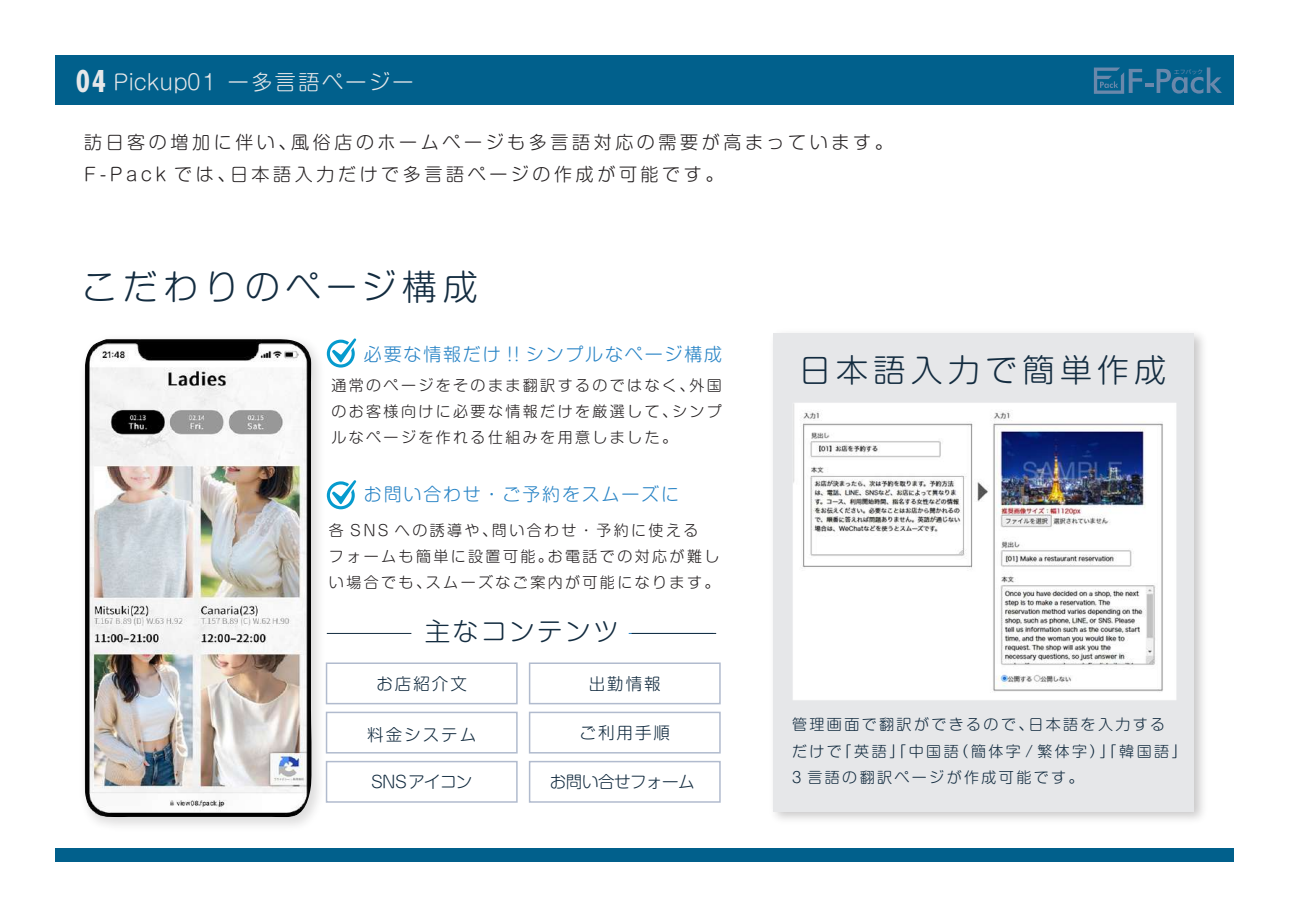
<style>
.page{position:relative;width:1289px;height:919px;background:#fff}
.page>*{position:absolute;margin:0;border:0;box-sizing:border-box;transform-origin:0 0}
.t1{font:300 34.8px "Shin M Go Pro";letter-spacing:.17em;color:#132c40}
.t2{font:300 31.8px "Shin M Go Pro";letter-spacing:.17em;color:#132c40}
.t3{font:300 25.5px "Shin M Go Pro";letter-spacing:.1em;color:#132c40}
.t4{font:300 21px "Shin M Go Pro";letter-spacing:.12em;color:#e6e7e9}
.t5{font:300 18px/31.5px "Shin M Go Pro";letter-spacing:.2em;color:#231f20}
.t6{font:300 18px "Shin M Go Pro";letter-spacing:.1em;color:#2783c5}
.t7{font:300 16.5px "Shin M Go Pro";letter-spacing:.12em;color:#132c40}
.t8{font:300 16.5px "Shin M Go Pro";letter-spacing:-.03em;color:#132c40}
.t9{font:300 16.5px "Shin M Go Pro";letter-spacing:-.04em;color:#132c40}
.t10{font:300 15px/26.2px "Shin M Go Pro";letter-spacing:.16em;color:#231f20;text-align:justify}
.t11{font:300 15px/26.2px "Shin M Go Pro";letter-spacing:.16em;color:#132c40}
.t12{font:100 6px "Noto Sans JP";letter-spacing:-.01em;color:#6a88ab}
.s1{font-family:"Futura PT Cond";font-weight:700;font-size:33px}
</style>
<div class="page">
<div style="left:55px;top:55px;width:1178px;height:50px;background:#01608c"></div>
<div style="left:55px;top:847px;width:1178px;height:14px;background:#01608c"></div>
<svg style="left:1093px;top:67px;width:128px;height:27px"></svg>
<img style="left:81px;top:339px;width:238px;height:479px">
<svg style="left:327px;top:338px;width:29px;height:29px"></svg>
<svg style="left:327px;top:480px;width:29px;height:29px"></svg>
<div style="left:773px;top:333px;width:421px;height:478px;background:#e6e7e9"></div>
<img style="left:793px;top:403px;width:383px;height:297px">
<div style="left:326px;top:662px;width:191px;height:42px;border:2px solid #b1bbce"></div>
<div style="left:529px;top:662px;width:191px;height:42px;border:2px solid #b1bbce"></div>
<div style="left:326px;top:711px;width:191px;height:42px;border:2px solid #b1bbce"></div>
<div style="left:529px;top:711px;width:191px;height:42px;border:2px solid #b1bbce"></div>
<div style="left:326px;top:760px;width:191px;height:42px;border:2px solid #b1bbce"></div>
<div style="left:529px;top:760px;width:191px;height:42px;border:2px solid #b1bbce"></div>
<hr style="left:327px;top:633px;width:84px;height:1px;background:#132c40">
<hr style="left:628px;top:633px;width:85px;height:1px;background:#2783c5">
<hr style="left:631px;top:633px;width:85px;height:1px;background:#132c40">
<h3 class="t4" style="left:76px;top:65px;width:339px"><span class="s1">04</span> Pickup01 ー多言語ページー</h3>
<p class="t5" style="left:84px;top:125px;width:810px">訪日客の増加に伴い、風俗店のホームページも多言語対応の需要が高まっています。<br>F-Pack では、日本語入力だけで多言語ページの作成が可能です。</p>
<p class="t12" style="left:1173px;top:68px;width:31px">エフパック</p>
<h1 class="t1" style="left:82px;top:258px;width:397px">こだわりのページ構成</h1>
<p class="t6" style="left:364px;top:340px;width:360px">必要な情報だけ !! シンプルなページ構成</p>
<p class="t10" style="left:331px;top:370px;width:392px">通常のページをそのまま翻訳するのではなく、外国のお客様向けに必要な情報だけを厳選して、シンプルなページを作れる仕組みを用意しました。</p>
<p class="t6" style="left:364px;top:479px;width:317px">お問い合わせ・ご予約をスムーズに</p>
<p class="t10" style="left:329px;top:515px;width:392px;text-align:left">各 SNS への誘導や、問い合わせ・予約に使える<br>フォームも簡単に設置可能。お電話での対応が難しい場合でも、スムーズなご案内が可能になります。</p>
<h2 class="t2" style="left:799px;top:344px;width:369px">日本語入力で簡単作成</h2>
<h3 class="t3" style="left:425px;top:610px;width:195px">主なコンテンツ</h3>
<p class="t7" style="left:376px;top:670px;width:92px">お店紹介文</p>
<p class="t7" style="left:588px;top:670px;width:73px">出勤情報</p>
<p class="t7" style="left:367px;top:721px;width:110px">料金システム</p>
<p class="t7" style="left:579px;top:719px;width:92px">ご利用手順</p>
<p class="t9" style="left:371px;top:768px;width:103px">SNSアイコン</p>
<p class="t8" style="left:550px;top:768px;width:146px">お問い合せフォーム</p>
<p class="t11" style="left:792px;top:709px;width:396px">管理画面で翻訳ができるので、日本語を入力する<br>だけで「英語」「中国語（簡体字 / 繁体字）」「韓国語」<br>3 言語の翻訳ページが作成可能です。</p>
</div>
